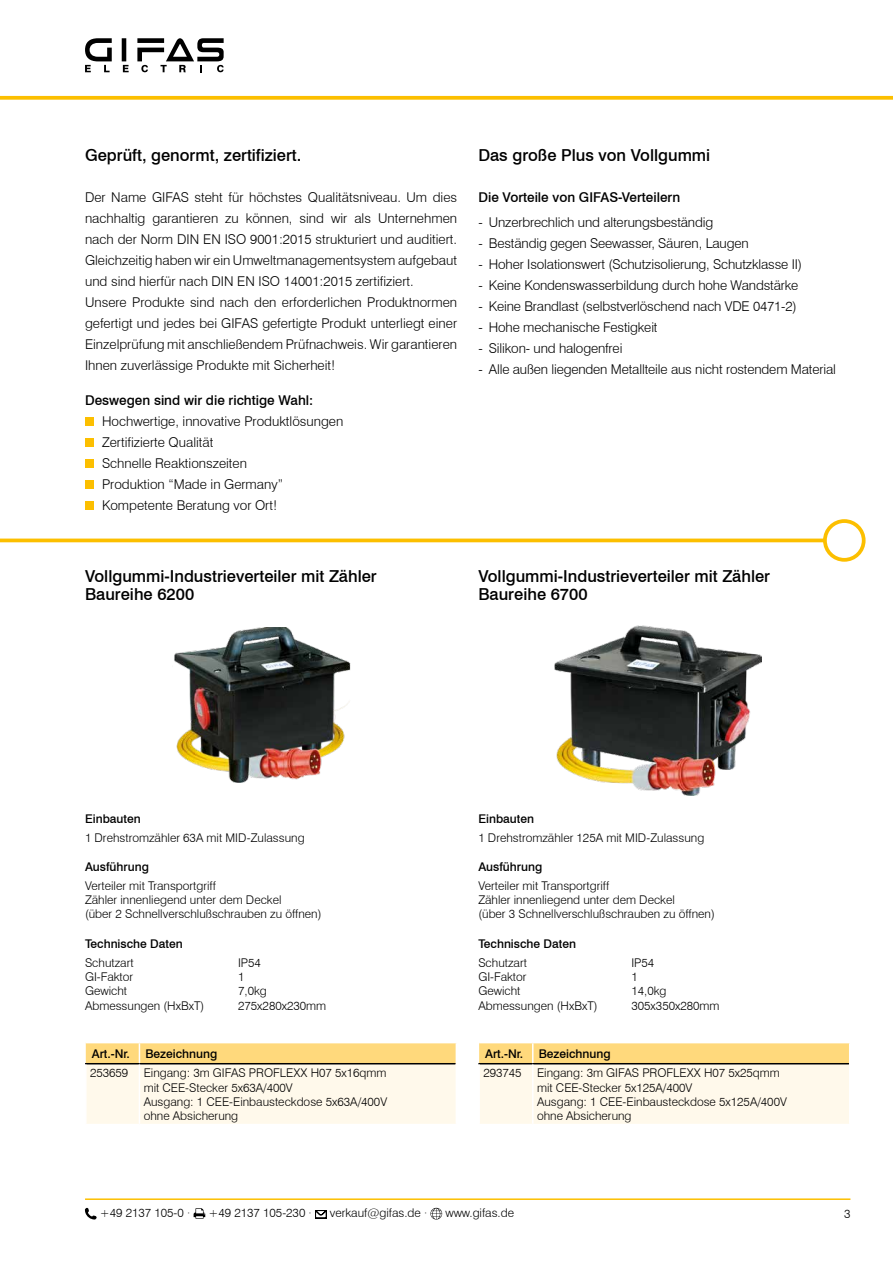
<style>
.page{position:relative;width:893px;height:1263px;background:#fff}
.page>*{position:absolute;margin:0;border:0;box-sizing:border-box;transform-origin:0 0}
.t1{font:500 16.5px/17.2px "Swiss 721 BT";color:#000}
.t2{font:300 13.5px/21px "Swiss 721 BT";color:#000}
.t3{font:500 13.5px "Swiss 721 BT";color:#000}
.t4{font:300 12px/14.4px "Swiss 721 BT";color:#000}
.t5{font:500 12px "Swiss 721 BT";color:#000}
</style>
<div class="page">
<hr style="left:85px;top:1198px;width:765px;height:2px;background:#fcbf00">
<hr style="left:122px;top:38px;width:4px;height:23px;background:#000">
<svg style="left:85px;top:38px;width:27px;height:34px"></svg>
<svg style="left:123px;top:65px;width:6px;height:7px"></svg>
<svg style="left:137px;top:38px;width:87px;height:34px"></svg>
<svg style="left:0;top:96px;width:893px;height:4px;background:#fcc414"></svg>
<img style="left:174px;top:627px;width:177px;height:156px">
<svg style="left:86px;top:1042px;width:371px;height:82px;background:#fdefce"></svg>
<hr style="left:85px;top:1063px;width:54px;height:1px;background:#000">
<hr style="left:139px;top:1063px;width:317px;height:1px;background:#000">
<hr style="left:85px;top:1064px;width:2px;height:60px;background:#fff">
<hr style="left:139px;top:1064px;width:1px;height:60px;background:#fff">
<hr style="left:456px;top:1064px;width:1px;height:60px;background:#fff">
<svg style="left:479px;top:1043px;width:371px;height:81px;background:#fdefce"></svg>
<hr style="left:478px;top:1063px;width:55px;height:1px;background:#000">
<hr style="left:533px;top:1063px;width:316px;height:1px;background:#000">
<hr style="left:478px;top:1064px;width:2px;height:60px;background:#fff">
<hr style="left:532px;top:1064px;width:1px;height:60px;background:#fff">
<hr style="left:849px;top:1064px;width:1px;height:60px;background:#fff">
<hr style="left:0;top:539px;width:850px;height:3px;background:#fcbf00">
<div style="left:825px;top:521px;width:39px;height:39px;background:#fff;border-radius:50%"></div>
<div style="left:823px;top:519px;width:42px;height:43px;border:4px solid #fcbf00;border-radius:50%"></div>
<img style="left:555px;top:626px;width:206px;height:169px">
<svg style="left:85px;top:1208px;width:12px;height:11px"></svg>
<svg style="left:194px;top:1208px;width:11px;height:11px"></svg>
<svg style="left:315px;top:1210px;width:12px;height:8px"></svg>
<svg style="left:430px;top:1208px;width:12px;height:11px"></svg>
<div style="left:85px;top:417px;width:9px;height:9px;background:#fcbf00"></div>
<div style="left:85px;top:438px;width:9px;height:9px;background:#fcbf00"></div>
<div style="left:85px;top:459px;width:9px;height:9px;background:#fcbf00"></div>
<div style="left:85px;top:480px;width:9px;height:9px;background:#fcbf00"></div>
<div style="left:85px;top:501px;width:9px;height:9px;background:#fcbf00"></div>
<p class="t1" style="left:85px;top:147px;width:218px">Geprüft, genormt, zertifiziert.</p>
<p class="t1" style="left:478px;top:147px;width:233px">Das große Plus von Vollgummi</p>
<p class="t2" style="left:85px;top:186px;width:374px">Der Name GIFAS steht für höchstes Qualitätsniveau. Um dies nachhaltig garantieren zu können, sind wir als Unternehmen nach der Norm DIN EN ISO 9001:2015 strukturiert und auditiert.<br>Gleichzeitig haben wir ein Umweltmanagementsystem aufgebaut und sind hierfür nach DIN EN ISO 14001:2015 zertifiziert.<br>Unsere Produkte sind nach den erforderlichen Produktnormen gefertigt und jedes bei GIFAS gefertigte Produkt unterliegt einer Einzelprüfung mit anschließendem Prüfnachweis. Wir garantieren Ihnen zuverlässige Produkte mit Sicherheit!</p>
<p class="t3" style="left:85px;top:392px;width:230px">Deswegen sind wir die richtige Wahl:</p>
<p class="t2" style="left:102px;top:411px;width:243px">Hochwertige, innovative Produktlösungen<br>Zertifizierte Qualität<br>Schnelle Reaktionszeiten<br>Produktion “Made in Germany”<br>Kompetente Beratung vor Ort!</p>
<p class="t3" style="left:478px;top:189px;width:203px">Die Vorteile von GIFAS-Verteilern</p>
<p class="t2" style="left:478px;top:211px;width:236px">- Unzerbrechlich und alterungsbeständig</p>
<p class="t2" style="left:478px;top:232px;width:272px">- Beständig gegen Seewasser, Säuren, Laugen</p>
<p class="t2" style="left:478px;top:253px;width:325px">- Hoher Isolationswert (Schutzisolierung, Schutzklasse II)</p>
<p class="t2" style="left:478px;top:274px;width:322px">- Keine Kondenswasserbildung durch hohe Wandstärke</p>
<p class="t2" style="left:478px;top:295px;width:320px">- Keine Brandlast (selbstverlöschend nach VDE 0471-2)</p>
<p class="t2" style="left:478px;top:316px;width:181px">- Hohe mechanische Festigkeit</p>
<p class="t2" style="left:478px;top:337px;width:146px">- Silikon- und halogenfrei</p>
<p class="t2" style="left:478px;top:358px;width:359px">- Alle außen liegenden Metallteile aus nicht rostendem Material</p>
<p class="t1" style="left:85px;top:568px;width:293px">Vollgummi-Industrieverteiler mit Zähler<br>Baureihe 6200</p>
<p class="t1" style="left:478px;top:568px;width:293px">Vollgummi-Industrieverteiler mit Zähler<br>Baureihe 6700</p>
<p class="t5" style="left:85px;top:811px;width:57px">Einbauten</p>
<p class="t4" style="left:85px;top:830px;width:221px">1 Drehstromzähler 63A mit MID-Zulassung</p>
<p class="t5" style="left:85px;top:859px;width:65px">Ausführung</p>
<p class="t4" style="left:85px;top:878px;width:238px">Verteiler mit Transportgriff<br>Zähler innenliegend unter dem Deckel<br>(über 2 Schnellverschlußschrauben zu öffnen)</p>
<p class="t5" style="left:85px;top:936px;width:99px">Technische Daten</p>
<p class="t4" style="left:85px;top:955px;width:50px">Schutzart</p>
<p class="t4" style="left:238px;top:955px;width:24px">IP54</p>
<p class="t4" style="left:85px;top:969px;width:50px">GI-Faktor</p>
<p class="t4" style="left:238px;top:969px;width:8px">1</p>
<p class="t4" style="left:85px;top:984px;width:44px">Gewicht</p>
<p class="t4" style="left:238px;top:984px;width:30px">7,0kg</p>
<p class="t4" style="left:85px;top:998px;width:121px">Abmessungen (HxBxT)</p>
<p class="t4" style="left:238px;top:998px;width:90px">275x280x230mm</p>
<p class="t5" style="left:92px;top:1046px;width:40px">Art.-Nr.</p>
<p class="t5" style="left:145px;top:1046px;width:73px">Bezeichnung</p>
<p class="t4" style="left:90px;top:1065px;width:40px">253659</p>
<p class="t4" style="left:144px;top:1065px;width:245px">Eingang: 3m GIFAS PROFLEXX H07 5x16qmm mit CEE-Stecker 5x63A/400V<br>Ausgang: 1 CEE-Einbausteckdose 5x63A/400V ohne Absicherung</p>
<p class="t5" style="left:478px;top:811px;width:57px">Einbauten</p>
<p class="t4" style="left:478px;top:830px;width:227px">1 Drehstromzähler 125A mit MID-Zulassung</p>
<p class="t5" style="left:478px;top:859px;width:65px">Ausführung</p>
<p class="t4" style="left:478px;top:878px;width:238px">Verteiler mit Transportgriff<br>Zähler innenliegend unter dem Deckel<br>(über 3 Schnellverschlußschrauben zu öffnen)</p>
<p class="t5" style="left:478px;top:936px;width:99px">Technische Daten</p>
<p class="t4" style="left:478px;top:955px;width:50px">Schutzart</p>
<p class="t4" style="left:631px;top:955px;width:24px">IP54</p>
<p class="t4" style="left:478px;top:969px;width:50px">GI-Faktor</p>
<p class="t4" style="left:631px;top:969px;width:8px">1</p>
<p class="t4" style="left:478px;top:984px;width:44px">Gewicht</p>
<p class="t4" style="left:631px;top:984px;width:37px">14,0kg</p>
<p class="t4" style="left:478px;top:998px;width:121px">Abmessungen (HxBxT)</p>
<p class="t4" style="left:631px;top:998px;width:90px">305x350x280mm</p>
<p class="t5" style="left:485px;top:1046px;width:40px">Art.-Nr.</p>
<p class="t5" style="left:539px;top:1046px;width:73px">Bezeichnung</p>
<p class="t4" style="left:483px;top:1065px;width:40px">293745</p>
<p class="t4" style="left:537px;top:1065px;width:251px">Eingang: 3m GIFAS PROFLEXX H07 5x25qmm mit CEE-Stecker 5x125A/400V<br>Ausgang: 1 CEE-Einbausteckdose 5x125A/400V ohne Absicherung</p>
<p class="t4" style="left:100px;top:1206px;width:92px">+49 2137 105-0 ·</p>
<p class="t4" style="left:208px;top:1206px;width:105px">+49 2137 105-230 ·</p>
<p class="t4" style="left:330px;top:1206px;width:99px">verkauf@gifas.de ·</p>
<p class="t4" style="left:445px;top:1206px;width:70px">www.gifas.de</p>
<p class="t4" style="left:844px;top:1206px;width:8px">3</p>
</div>
